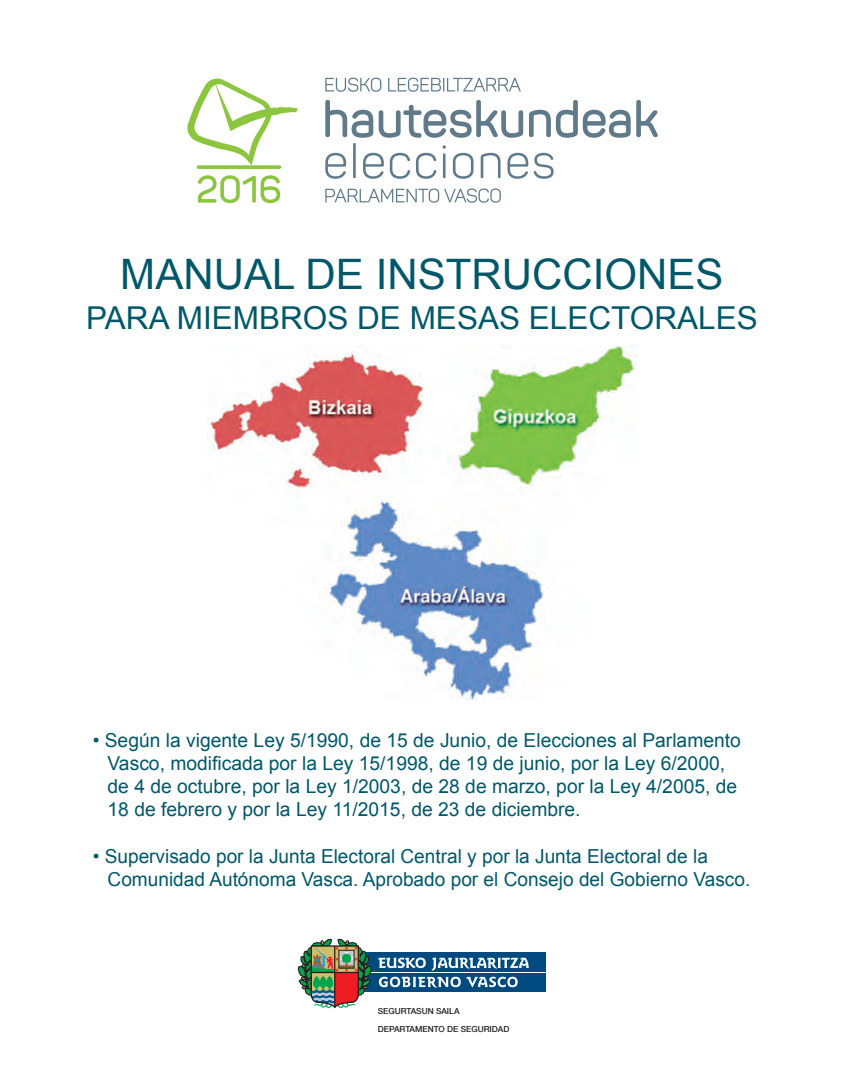
<style>
.page{position:relative;width:844px;height:1092px;background:#fff}
.page>*{position:absolute;margin:0;border:0;box-sizing:border-box;transform-origin:0 0}
.t1{font:42px "Arial";color:#015869}
.t2{font:31.5px "Arial";color:#015869}
.t3{font:19.25px/23.1px "Arial";color:#015869}
.t4{font:500 8.4px/18.4px "Helvetica Neue";color:#231f20}
</style>
<div class="page">
<svg style="left:325px;top:188px;width:175px;height:15px"></svg>
<svg style="left:325px;top:78px;width:56px;height:14px"></svg>
<svg style="left:388px;top:78px;width:132px;height:14px"></svg>
<svg style="left:198px;top:175px;width:82px;height:28px"></svg>
<svg style="left:325px;top:100px;width:198px;height:38px"></svg>
<svg style="left:529px;top:100px;width:101px;height:38px"></svg>
<svg style="left:636px;top:100px;width:21px;height:37px"></svg>
<svg style="left:325px;top:153px;width:21px;height:26px"></svg>
<hr style="left:353px;top:143px;width:2px;height:35px;background:#607a8a">
<svg style="left:363px;top:153px;width:47px;height:26px"></svg>
<svg style="left:416px;top:153px;width:20px;height:26px"></svg>
<svg style="left:442px;top:145px;width:4px;height:4px"></svg>
<hr style="left:443px;top:153px;width:2px;height:25px;background:#607a8a">
<svg style="left:453px;top:153px;width:20px;height:26px"></svg>
<svg style="left:480px;top:153px;width:20px;height:25px"></svg>
<svg style="left:507px;top:153px;width:46px;height:26px"></svg>
<svg style="left:187px;top:78px;width:111px;height:87px"></svg>
<svg style="left:197px;top:165px;width:84px;height:4px"></svg>
<svg style="left:372px;top:952px;width:174px;height:40px"></svg>
<div style="left:352px;top:952px;width:193px;height:39px;background:#004a7f"></div>
<svg style="left:378px;top:957px;width:47px;height:11px"></svg>
<svg style="left:431px;top:957px;width:97px;height:13px"></svg>
<svg style="left:379px;top:976px;width:81px;height:12px"></svg>
<svg style="left:466px;top:976px;width:51px;height:11px"></svg>
<hr style="left:351px;top:971px;width:194px;height:1px;background:#fff">
<svg style="left:297px;top:938px;width:75px;height:71px"></svg>
<img style="left:207px;top:345px;width:429px;height:354px">
<p class="t1" style="left:120px;top:246px;width:604px">MANUAL DE INSTRUCCIONES</p>
<p class="t2" style="left:86px;top:297px;width:673px">PARA MIEMBROS DE MESAS ELECTORALES</p>
<p class="t3" style="left:107px;top:728px;width:634px;text-indent:-15px">• Según la vigente Ley 5/1990, de 15 de Junio, de Elecciones al Parlamento Vasco, modificada por la Ley 15/1998, de 19 de junio, por la Ley 6/2000, de 4 de octubre, por la Ley 1/2003, de 28 de marzo, por la Ley 4/2005, de 18 de febrero y por la Ley 11/2015, de 23 de diciembre.</p>
<p class="t3" style="left:107px;top:844px;width:644px;text-indent:-15px">• Supervisado por la Junta Electoral Central y por la Junta Electoral de la<br>Comunidad Autónoma Vasca. Aprobado por el Consejo del Gobierno Vasco.</p>
<p class="t4" style="left:378px;top:1001px;width:133px">SEGURTASUN SAILA<br>DEPARTAMENTO DE SEGURIDAD</p>
</div>
